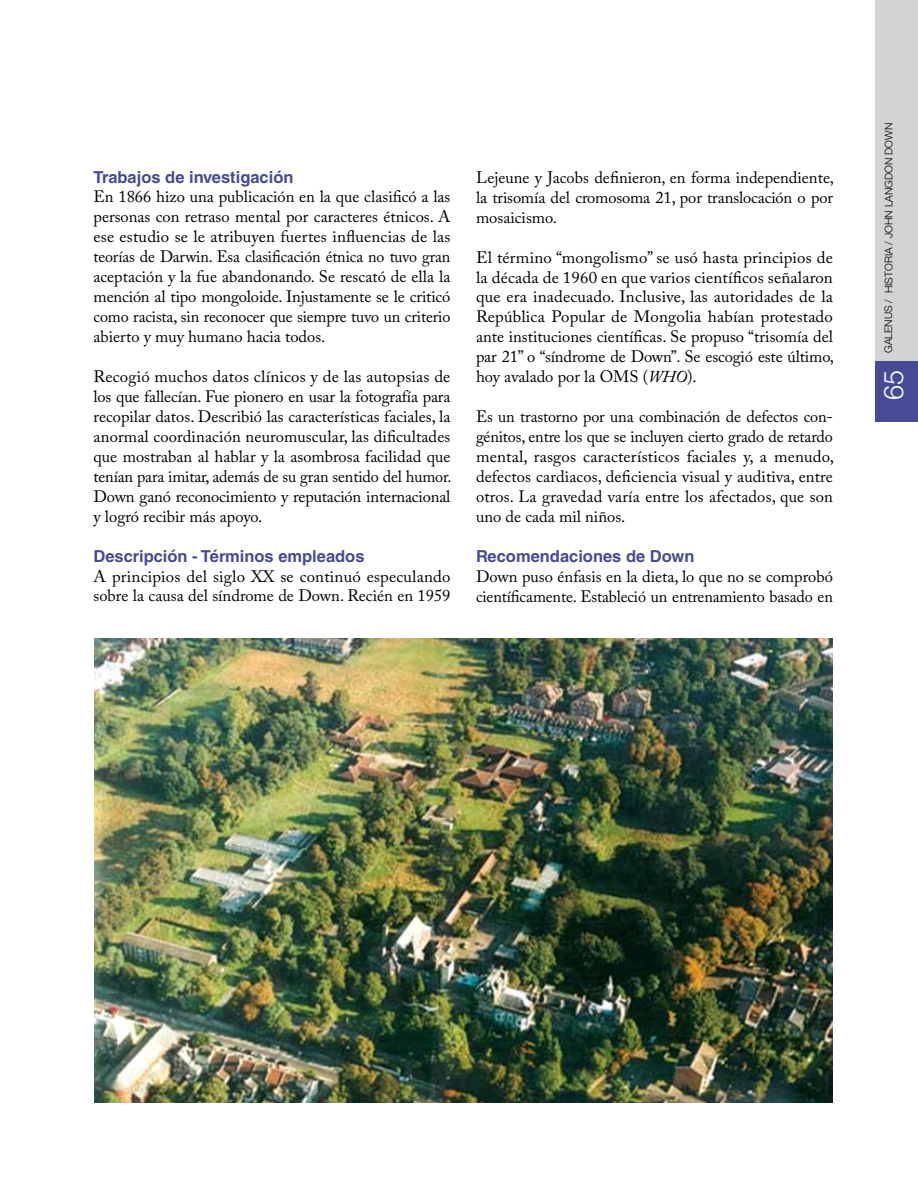
<style>
.page{position:relative;width:918px;height:1188px;background:#fff}
.page>*{position:absolute;margin:0;border:0;box-sizing:border-box;transform-origin:0 0}
.t1{font:300 27px "Helvetica Neue";color:#fff}
.t2{font:16.5px/20px "Adobe Caslon Pro";color:#000;text-align:justify}
.t3{font:700 16.5px "Helvetica LT Std";color:#474a95}
.t4{font:300 10.5px "Helvetica Neue";color:#000}
.s1{font-style:italic}
</style>
<div class="page">
<img style="left:94px;top:639px;width:739px;height:464px">
<div style="left:875px;top:0;width:43px;height:412px;background:#d1d3d4"></div>
<div style="left:875px;top:361px;width:43px;height:61px;background:#474a95"></div>
<p class="t3" style="left:94px;top:167px;width:202px">Trabajos de investigación</p>
<p class="t2" style="left:94px;top:187px;width:358px">En 1866 hizo una publicación en la que clasificó a las personas con retraso mental por caracteres étnicos. A ese estudio se le atribuyen fuertes influencias de las teorías de Darwin. Esa clasificación étnica no tuvo gran aceptación y la fue abandonando. Se rescató de ella la mención al tipo mongoloide. Injustamente se le criticó como racista, sin reconocer que siempre tuvo un criterio abierto y muy humano hacia todos.</p>
<p class="t2" style="left:94px;top:366px;width:360px">Recogió muchos datos clínicos y de las autopsias de los que fallecían. Fue pionero en usar la fotografía para recopilar datos. Describió las características faciales, la anormal coordinación neuromuscular, las dificultades que mostraban al hablar y la asombrosa facilidad que tenían para imitar, además de su gran sentido del humor.<br>Down ganó reconocimiento y reputación internacional y logró recibir más apoyo.</p>
<p class="t3" style="left:94px;top:546px;width:273px">Descripción - Términos empleados</p>
<p class="t2" style="left:94px;top:566px;width:358px">A principios del siglo XX se continuó especulando sobre la causa del síndrome de Down. Recién en 1959</p>
<p class="t2" style="left:476px;top:167px;width:360px">Lejeune y Jacobs definieron, en forma independiente, la trisomía del cromosoma 21, por translocación o por mosaicismo.</p>
<p class="t2" style="left:476px;top:247px;width:360px">El término “mongolismo” se usó hasta principios de la década de 1960 en que varios científicos señalaron que era inadecuado. Inclusive, las autoridades de la República Popular de Mongolia habían protestado ante instituciones científicas. Se propuso “trisomía del par 21” o “síndrome de Down”. Se escogió este último, hoy avalado por la OMS (<span class="s1">WHO</span>).</p>
<p class="t2" style="left:476px;top:407px;width:360px">Es un trastorno por una combinación de defectos con&shy;génitos, entre los que se incluyen cierto grado de retardo mental, rasgos característicos faciales y, a menudo, defectos cardiacos, deficiencia visual y auditiva, entre otros. La gravedad varía entre los afectados, que son uno de cada mil niños.</p>
<p class="t3" style="left:476px;top:546px;width:220px">Recomendaciones de Down</p>
<p class="t2" style="left:476px;top:566px;width:358px">Down puso énfasis en la dieta, lo que no se comprobó científicamente. Estableció un entrenamiento basado en</p>
<p class="t4" style="left:882px;top:353px;width:232px;rotate:-90deg">GALENUS / HISTORIA / John Langdon Down</p>
<h1 class="t1" style="left:877px;top:400px;width:32px;rotate:-90deg">65</h1>
</div>
